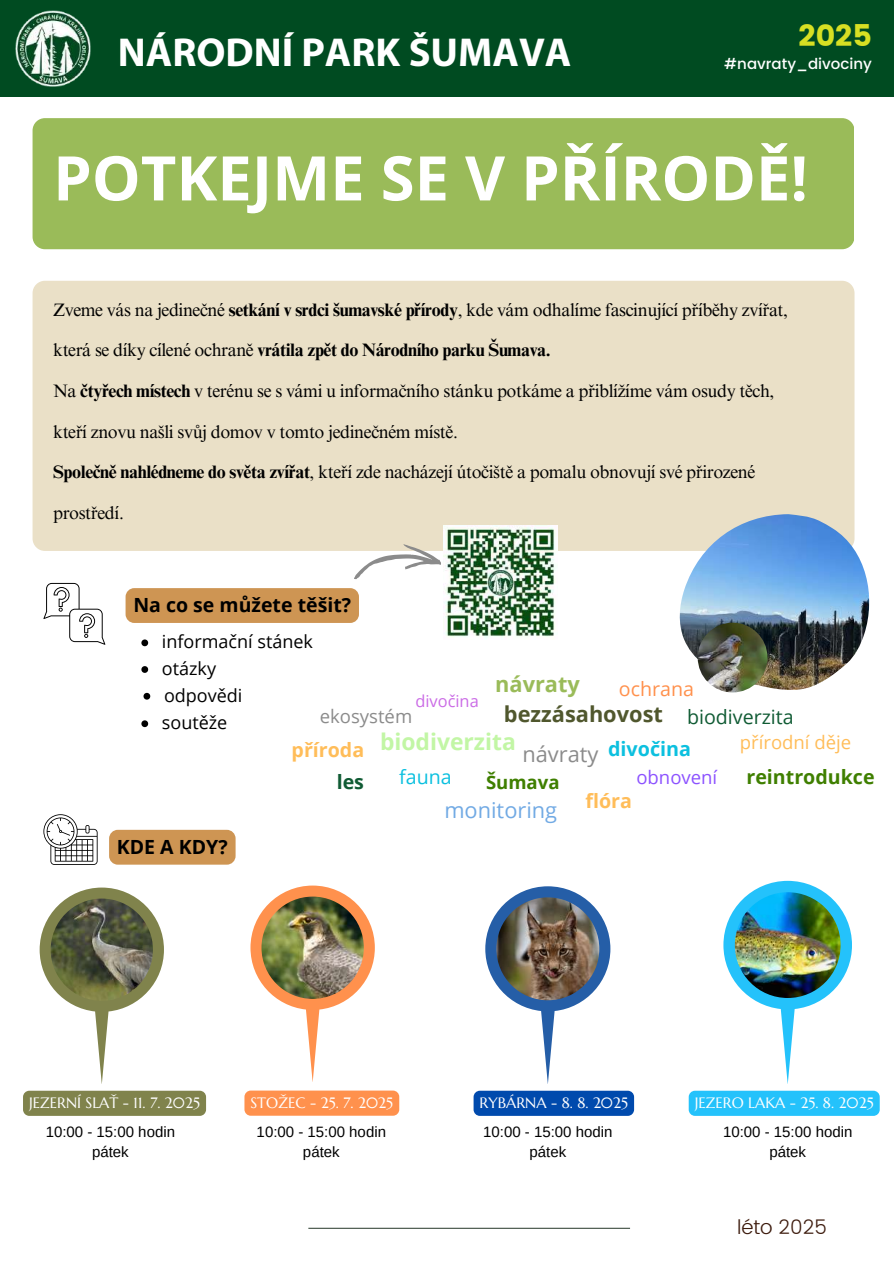
<style>
.page{position:relative;width:894px;height:1264px;background:#fff}
.page>*{position:absolute;margin:0;border:0;box-sizing:border-box;transform-origin:0 0}
.t1{font:700 61.5px "Open Sans";color:#fff}
.t2{font:700 40.5px "Myriad Pro";color:#fff}
.t3{font:300 30.75px "Poppins";color:#fff}
.t4{font:30px "Poppins";color:#d7df23}
.t5{font:700 22.8px "Open Sans";color:#c2f6a5}
.t6{font:700 21.75px "Open Sans";color:#50572d}
.t7{font:21.75px "Open Sans";color:#72aae4}
.t8{font:21.75px "Open Sans";color:#8b8b8b}
.t9{font:700 21.75px "Open Sans";color:#9abb59}
.t10{font:300 19.95px "Poppins";color:#3c1a0c}
.t11{font:700 19.65px "Open Sans";color:#ffbd59}
.t12{font:19.65px "Open Sans";color:#105b34}
.t13{font:700 19.65px "Open Sans";color:#3f7f00}
.t14{font:700 19.65px "Open Sans";color:#0cc0df}
.t15{font:19.65px "Open Sans";color:#ff914d}
.t16{font:19.65px "Open Sans";color:#0cc0df}
.t17{font:700 19.65px "Open Sans";color:#105b34}
.t18{font:700 19.5px "Open Sans";color:#000}
.t19{font:18.6px "Open Sans";color:#ffbd59}
.t20{font:18.6px "Open Sans";color:#8b8b8b}
.t21{font:18.6px "Open Sans";color:#8c52ff}
.t22{font:700 18.6px "Open Sans";color:#3f7f00}
.t23{font:18px "Times NRMT Pro";letter-spacing:-.02em;color:#000}
.t24{font:700 18px "Times NRMT Pro";letter-spacing:-.02em;color:#000}
.t25{font:18px/27px "Open Sans";color:#000}
.t26{font:16.35px "Open Sans";color:#cb6ce6}
.t27{font:15px/20.2px "Arimo";color:#000;text-align:center}
.t28{font:15px "Marcellus";color:#fff}
.t29{font:15px "Marcellus";color:#fefefe}
.t30{font:500 15px "Poppins";color:#fff}
.s1{font-weight:700}
.s2{font-weight:400}
</style>
<div class="page">
<hr style="left:308px;top:1227px;width:322px;height:1px;background:#3e4e40">
<div style="left:33px;top:281px;width:821px;height:270px;background:#eae0c7;border-radius:12px"></div>
<svg style="left:43px;top:583px;width:62px;height:61px"></svg>
<svg style="left:141px;top:639px;width:7px;height:7px"></svg>
<svg style="left:141px;top:666px;width:7px;height:7px"></svg>
<svg style="left:143px;top:693px;width:7px;height:6px"></svg>
<svg style="left:141px;top:720px;width:7px;height:7px"></svg>
<div style="left:125px;top:588px;width:234px;height:35px;background:#ce9553;border-radius:9px"></div>
<svg style="left:43px;top:814px;width:55px;height:50px"></svg>
<div style="left:109px;top:829px;width:126px;height:35px;background:#ce9553;border-radius:9px"></div>
<img style="left:679px;top:514px;width:189px;height:176px">
<img style="left:697px;top:622px;width:70px;height:70px;border-radius:50%">
<div style="left:33px;top:118px;width:821px;height:131px;background:#9abb59;border-radius:12px"></div>
<svg style="left:40px;top:887px;width:124px;height:124px"></svg>
<img style="left:51px;top:898px;width:102px;height:102px;border-radius:50%">
<svg style="left:723px;top:880px;width:128px;height:129px"></svg>
<img style="left:734px;top:892px;width:106px;height:105px;border-radius:50%">
<svg style="left:485px;top:886px;width:125px;height:125px"></svg>
<img style="left:496px;top:897px;width:103px;height:103px;border-radius:50%">
<svg style="left:250px;top:885px;width:124px;height:124px"></svg>
<img style="left:261px;top:896px;width:103px;height:102px;border-radius:50%">
<div style="left:23px;top:1090px;width:183px;height:25px;background:#80834c;border-radius:6px"></div>
<div style="left:688px;top:1090px;width:191px;height:25px;background:#24c2fb;border-radius:6px"></div>
<div style="left:473px;top:1090px;width:161px;height:25px;background:#004aad;border-radius:6px"></div>
<div style="left:244px;top:1090px;width:155px;height:25px;background:#ff914d;border-radius:6px"></div>
<img style="left:443px;top:525px;width:114px;height:114px">
<svg style="left:353px;top:544px;width:88px;height:46px"></svg>
<div style="left:0;top:0;width:893px;height:96px;background:#004b21"></div>
<img style="left:15px;top:11px;width:76px;height:75px">
<h2 class="t2" style="left:118px;top:36px;width:455px">NÁRODNÍ PARK ŠUMAVA</h2>
<h3 class="t3" style="left:61px;top:36px;width:157px">Newsletter</h3>
<h3 class="t4" style="left:798px;top:18px;width:75px">2025</h3>
<p class="t30" style="left:724px;top:55px;width:149px">#navraty_divociny</p>
<h1 class="t1" style="left:53px;top:135px;width:756px">POTKEJME SE V PŘÍRODĚ!</h1>
<p class="t23" style="left:53px;top:303px;width:736px">Zveme vás na jedinečné <span class="s1">setkání v srdci šumavské přírody</span>, kde vám odhalíme fascinující příběhy zvířat,</p>
<p class="t24" style="left:53px;top:343px;width:499px"><span class="s2">která se díky cílené ochraně</span> vrátila zpět do Národního parku Šumava.</p>
<p class="t23" style="left:53px;top:384px;width:722px">Na <span class="s1">čtyřech místech</span> v terénu se s vámi u informačního stánku potkáme a přiblížíme vám osudy těch,</p>
<p class="t23" style="left:53px;top:424px;width:406px">kteří znovu našli svůj domov v tomto jedinečném místě.</p>
<p class="t23" style="left:53px;top:465px;width:703px"><span class="s1">Společně nahlédneme do světa zvířat</span>, kteří zde nacházejí útočiště a pomalu obnovují své přirozené</p>
<p class="t23" style="left:53px;top:505px;width:72px">prostředí.</p>
<p class="t18" style="left:133px;top:591px;width:219px">Na co se můžete těšit?</p>
<p class="t25" style="left:162px;top:628px;width:152px">informační stánek otázky<br>odpovědi<br>soutěže</p>
<p class="t26" style="left:415px;top:689px;width:65px">divočina</p>
<p class="t20" style="left:319px;top:703px;width:94px">ekosystém</p>
<p class="t9" style="left:495px;top:668px;width:86px">návraty</p>
<p class="t15" style="left:618px;top:674px;width:77px">ochrana</p>
<p class="t6" style="left:504px;top:698px;width:160px">bezzásahovost</p>
<p class="t12" style="left:686px;top:702px;width:108px">biodiverzita</p>
<p class="t5" style="left:380px;top:726px;width:137px">biodiverzita</p>
<p class="t14" style="left:608px;top:734px;width:84px">divočina</p>
<p class="t19" style="left:739px;top:729px;width:113px">přírodní děje</p>
<p class="t11" style="left:291px;top:736px;width:74px">příroda</p>
<p class="t8" style="left:522px;top:738px;width:78px">návraty</p>
<p class="t16" style="left:399px;top:762px;width:54px">fauna</p>
<p class="t13" style="left:746px;top:763px;width:130px">reintrodukce</p>
<p class="t17" style="left:336px;top:768px;width:29px">les</p>
<p class="t21" style="left:636px;top:764px;width:82px">obnovení</p>
<p class="t22" style="left:486px;top:769px;width:75px">Šumava</p>
<p class="t18" style="left:117px;top:833px;width:112px">KDE A KDY?</p>
<p class="t7" style="left:444px;top:794px;width:114px">monitoring</p>
<p class="t11" style="left:585px;top:787px;width:48px">flóra</p>
<p class="t29" style="left:29px;top:1093px;width:172px">JEZERNÍ SLAŤ - 11. 7. 2025</p>
<p class="t27" style="left:46px;top:1121px;width:131px">10:00 - 15:00 hodin pátek</p>
<p class="t28" style="left:250px;top:1093px;width:144px">STOŽEC - 25. 7. 2025</p>
<p class="t27" style="left:256px;top:1121px;width:131px">10:00 - 15:00 hodin pátek</p>
<p class="t28" style="left:479px;top:1093px;width:150px">RYBÁRNA - 8. 8. 2025</p>
<p class="t27" style="left:483px;top:1121px;width:131px">10:00 - 15:00 hodin pátek</p>
<p class="t28" style="left:694px;top:1093px;width:180px">JEZERO LAKA - 25. 8. 2025</p>
<p class="t27" style="left:722px;top:1121px;width:131px">10:00 - 15:00 hodin pátek</p>
<p class="t10" style="left:736px;top:1215px;width:91px">léto 2025</p>
</div>
